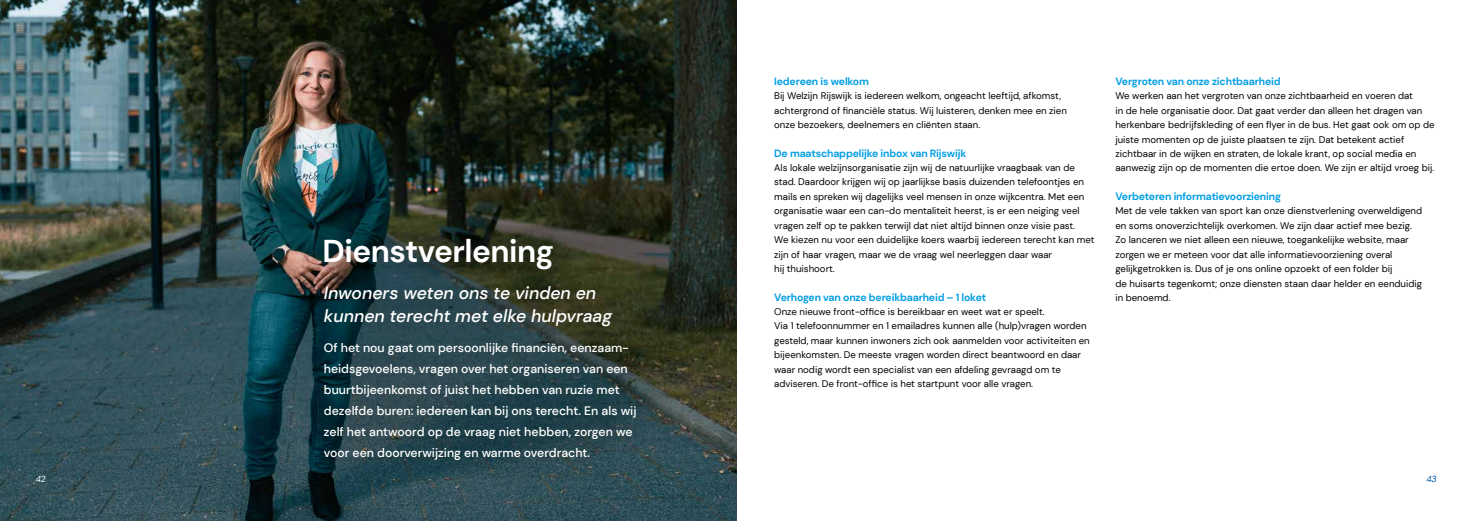
<style>
.page{position:relative;width:1474px;height:521px;background:#fff}
.page>*{position:absolute;margin:0;border:0;box-sizing:border-box;transform-origin:0 0}
.t1{font:700 31.5px "DM Sans";letter-spacing:-.015em;color:#fff}
.t2{font:italic 500 17.5px/22.8px "DM Sans";color:#fff}
.t3{font:500 12.25px/21px "DM Sans";color:#fff}
.t4{font:700 10.5px "DM Sans";letter-spacing:-.015em;color:#009ee3}
.t5{font:9.62px/14.4px "DM Sans";color:#000}
.t6{font:italic 8.75px "DM Sans";color:#fff}
.t7{font:italic 8.75px "DM Sans";color:#005ba9}
</style>
<div class="page">
<img style="left:0;top:0;width:737px;height:521px">
<div style="left:297px;top:213px;width:281px;height:83px;background:#000;opacity:.9"></div>
<div style="left:298px;top:262px;width:338px;height:90px;background:#000;opacity:.9"></div>
<div style="left:298px;top:317px;width:363px;height:168px;background:#000;opacity:.9"></div>
<h1 class="t1" style="left:322px;top:231px;width:233px">Dienstverlening</h1>
<h2 class="t2" style="left:324px;top:282px;width:290px">Inwoners weten ons te vinden en kunnen terecht met elke hulpvraag</h2>
<p class="t3" style="left:324px;top:337px;width:314px">Of het nou gaat om persoonlijke financiën, eenzaam&shy;heidsgevoelens, vragen over het organiseren van een buurtbijeenkomst of juist het hebben van ruzie met dezelfde buren: iedereen kan bij ons terecht. En als wij zelf het antwoord op de vraag niet hebben, zorgen we voor een doorverwijzing en warme overdracht.</p>
<p class="t4" style="left:774px;top:75px;width:96px">Iedereen is welkom</p>
<p class="t5" style="left:774px;top:89px;width:294px">Bij Welzijn Rijswijk is iedereen welkom, ongeacht leeftijd, afkomst, achtergrond of financiële status. Wij luisteren, denken mee en zien onze bezoekers, deelnemers en cliënten staan.</p>
<p class="t4" style="left:774px;top:146px;width:194px">De maatschappelijke inbox van Rijswijk</p>
<p class="t5" style="left:774px;top:160px;width:322px">Als lokale welzijnsorganisatie zijn wij de natuurlijke vraagbaak van de stad. Daardoor krijgen wij op jaarlijkse basis duizenden telefoontjes en mails en spreken wij dagelijks veel mensen in onze wijkcentra. Met een organisatie waar een can-do mentaliteit heerst, is er een neiging veel vragen zelf op te pakken terwijl dat niet altijd binnen onze visie past.<br>We kiezen nu voor een duidelijke koers waarbij iedereen terecht kan met zijn of haar vragen, maar we de vraag wel neerleggen daar waar<br>hij thuishoort.</p>
<p class="t4" style="left:774px;top:290px;width:213px">Verhogen van onze bereikbaarheid – 1 loket</p>
<p class="t5" style="left:774px;top:304px;width:317px">Onze nieuwe front-office is bereikbaar en weet wat er speelt.<br>Via 1 telefoonnummer en 1 emailadres kunnen alle (hulp)vragen worden gesteld, maar kunnen inwoners zich ook aanmelden voor activiteiten en bijeenkomsten. De meeste vragen worden direct beantwoord en daar waar nodig wordt een specialist van een afdeling gevraagd om te adviseren. De front-office is het startpunt voor alle vragen.</p>
<p class="t4" style="left:1115px;top:75px;width:167px">Vergroten van onze zichtbaarheid</p>
<p class="t5" style="left:1115px;top:89px;width:321px">We werken aan het vergroten van onze zichtbaarheid en voeren dat<br>in de hele organisatie door. Dat gaat verder dan alleen het dragen van herkenbare bedrijfskleding of een flyer in de bus. Het gaat ook om op de juiste momenten op de juiste plaatsen te zijn. Dat betekent actief zichtbaar in de wijken en straten, de lokale krant, op social media en aanwezig zijn op de momenten die ertoe doen. We zijn er altijd vroeg bij.</p>
<p class="t4" style="left:1115px;top:190px;width:167px">Verbeteren informatievoorziening</p>
<p class="t5" style="left:1115px;top:204px;width:308px">Met de vele takken van sport kan onze dienstverlening overweldigend en soms onoverzichtelijk overkomen. We zijn daar actief mee bezig.<br>Zo lanceren we niet alleen een nieuwe, toegankelijke website, maar zorgen we er meteen voor dat alle informatievoorziening overal gelijkgetrokken is. Dus of je ons online opzoekt of een folder bij<br>de huisarts tegenkomt; onze diensten staan daar helder en eenduidig in benoemd.</p>
<p class="t6" style="left:36px;top:473px;width:12px">42</p>
<p class="t7" style="left:1426px;top:473px;width:12px">43</p>
</div>
